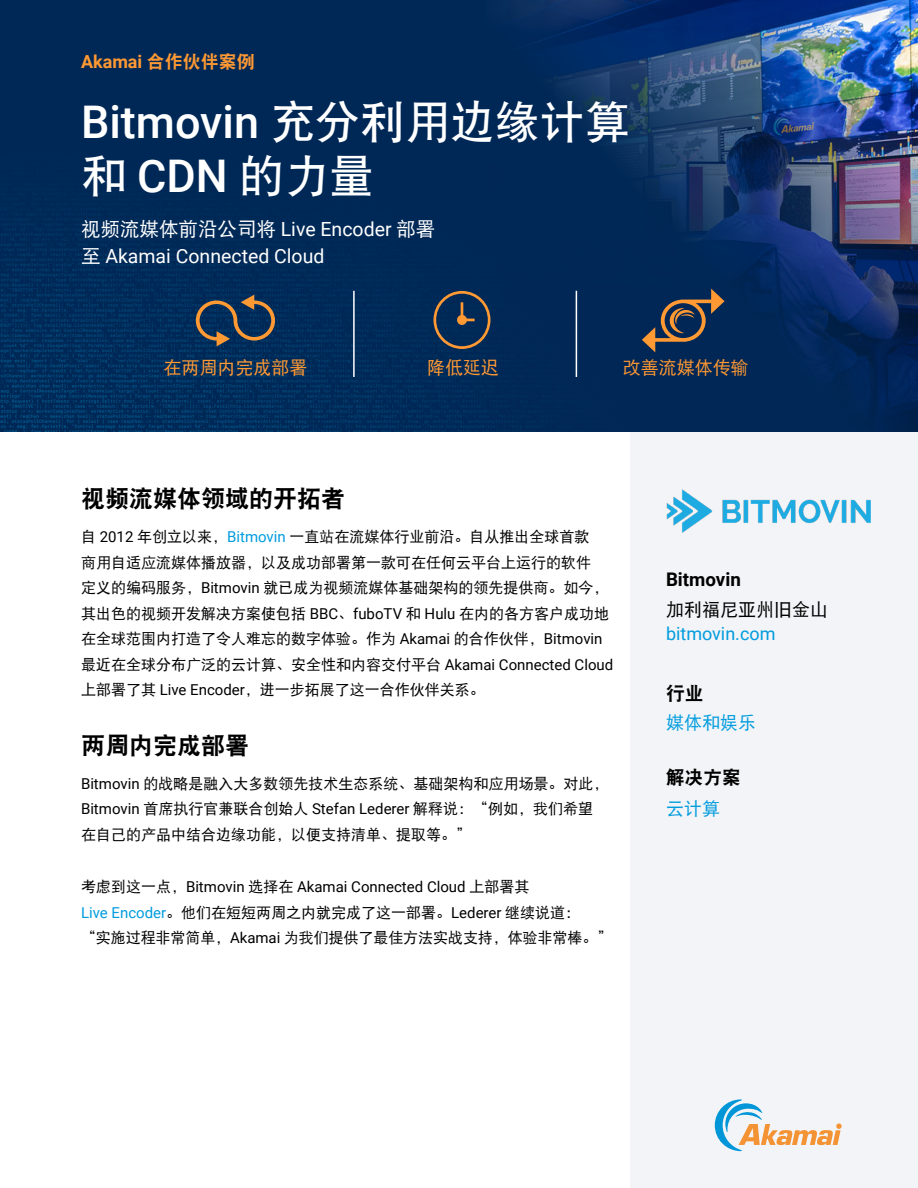
<style>
.page{position:relative;width:918px;height:1188px;background:#fff}
.page>*{position:absolute;margin:0;border:0;box-sizing:border-box;transform-origin:0 0}
.t1{font:45px/54px "DFP Hei W7";color:#fff}
.Heading_1{font:24px "DFP Hei W9";color:#000}
.t2{font:19.5px/27px "Roboto";color:#fff}
.Sidebar_Heading{font:700 18.75px "Roboto";color:#000}
.Sidebar_Heading-2{font:18.75px "DFP Hei W9";color:#000}
.Feature_-_Benefites_-_Under_Icon{font:18px "DFP Hei W5";color:#f93}
.Above_Title_-_Headline{font:700 18px "Roboto";color:#f93}
.Sidebar_Heading-3{font:18px "Roboto";color:#009cde}
.Sidebar_Heading-4{font:18px "DFP Hei W5";color:#000}
.Sidebar_Copy{font:18px "DFP Hei W5";color:#009cde}
.Heading_1-2{font:15px/25.5px "DFP Hei W5";color:#000}
.s1{font-family:"DFP Hei W9";font-weight:400}
.s2{font-family:"Roboto";font-weight:500}
.s3{font-family:"DFP Hei W5"}
.s4{font-family:"Roboto"}
.s5{font-family:"Roboto";color:#009cde}
</style>
<div class="page">
<img style="left:0;top:0;width:486px;height:432px">
<img style="left:486px;top:0;width:432px;height:432px">
<div style="left:630px;top:400px;width:288px;height:788px;background:#f3f4f7"></div>
<img style="left:666px;top:489px;width:205px;height:43px">
<hr style="left:353px;top:291px;width:2px;height:86px;background:#fff">
<hr style="left:576px;top:291px;width:1px;height:86px;background:#fff">
<svg style="left:196px;top:295px;width:79px;height:51px;background:#354352"></svg>
<svg style="left:434px;top:291px;width:56px;height:58px;background:#2e3d50"></svg>
<svg style="left:642px;top:289px;width:83px;height:63px;background:#363f4d"></svg>
<p class="Above_Title_-_Headline" style="left:81px;top:48px;width:175px">Akamai <span class="s1">合作伙伴案例</span></p>
<p class="t1" style="left:81px;top:94px;width:551px"><span class="s2">Bitmovin</span> 充分利用边缘计算和 <span class="s2">CDN</span> 的力量</p>
<p class="t2" style="left:81px;top:214px;width:356px"><span class="s3">视频流媒体前沿公司将</span> Live Encoder <span class="s3">部署至</span> Akamai Connected Cloud</p>
<p class="Feature_-_Benefites_-_Under_Icon" style="left:163px;top:357px;width:145px">在两周内完成部署</p>
<p class="Feature_-_Benefites_-_Under_Icon" style="left:427px;top:357px;width:73px">降低延迟</p>
<p class="Feature_-_Benefites_-_Under_Icon" style="left:623px;top:357px;width:127px">改善流媒体传输</p>
<p class="Heading_1" style="left:81px;top:485px;width:265px">视频流媒体领域的开拓者</p>
<p class="Heading_1-2" style="left:81px;top:524px;width:534px">自 <span class="s4">2012</span> 年创立以来，<span class="s5">Bitmovin</span> 一直站在流媒体行业前沿。自从推出全球首款<br>商用自适应流媒体播放器，以及成功部署第一款可在任何云平台上运行的软件<br>定义的编码服务，<span class="s4">Bitmovin</span> 就已成为视频流媒体基础架构的领先提供商。如今，其出色的视频开发解决方案使包括 <span class="s4">BBC</span>、<span class="s4">fuboTV</span> 和 <span class="s4">Hulu</span> 在内的各方客户成功地在全球范围内打造了令人难忘的数字体验。作为 <span class="s4">Akamai</span> 的合作伙伴，<span class="s4">Bitmovin</span>最近在全球分布广泛的云计算、安全性和内容交付平台 <span class="s4">Akamai Connected Cloud</span>上部署了其 <span class="s4">Live Encoder</span>，进一步拓展了这一合作伙伴关系。</p>
<p class="Heading_1" style="left:81px;top:732px;width:169px">两周内完成部署</p>
<p class="Heading_1-2" style="left:81px;top:771px;width:529px"><span class="s4">Bitmovin</span> 的战略是融入大多数领先技术生态系统、基础架构和应用场景。对此，<br><span class="s4">Bitmovin</span> 首席执行官兼联合创始人 <span class="s4">Stefan Lederer</span> 解释说：“例如，我们希望在自己的产品中结合边缘功能，以便支持清单、提取等。”</p>
<p class="Heading_1-2" style="left:81px;top:874px;width:533px">考虑到这一点，<span class="s4">Bitmovin</span> 选择在 <span class="s4">Akamai Connected Cloud</span> 上部署其<br><span class="s5">Live Encoder</span>。他们在短短两周之内就完成了这一部署。<span class="s4">Lederer</span> 继续说道：<br>“实施过程非常简单，<span class="s4">Akamai</span> 为我们提供了最佳方法实战支持，体验非常棒。”</p>
<p class="Sidebar_Heading" style="left:666px;top:566px;width:76px">Bitmovin</p>
<p class="Sidebar_Heading-4" style="left:666px;top:600px;width:163px">加利福尼亚州旧金山</p>
<p class="Sidebar_Heading-3" style="left:666px;top:621px;width:111px">bitmovin.com</p>
<p class="Sidebar_Heading-2" style="left:666px;top:684px;width:39px">行业</p>
<p class="Sidebar_Copy" style="left:666px;top:713px;width:91px">媒体和娱乐</p>
<p class="Sidebar_Heading-2" style="left:666px;top:767px;width:76px">解决方案</p>
<p class="Sidebar_Copy" style="left:666px;top:799px;width:55px">云计算</p>
</div>
